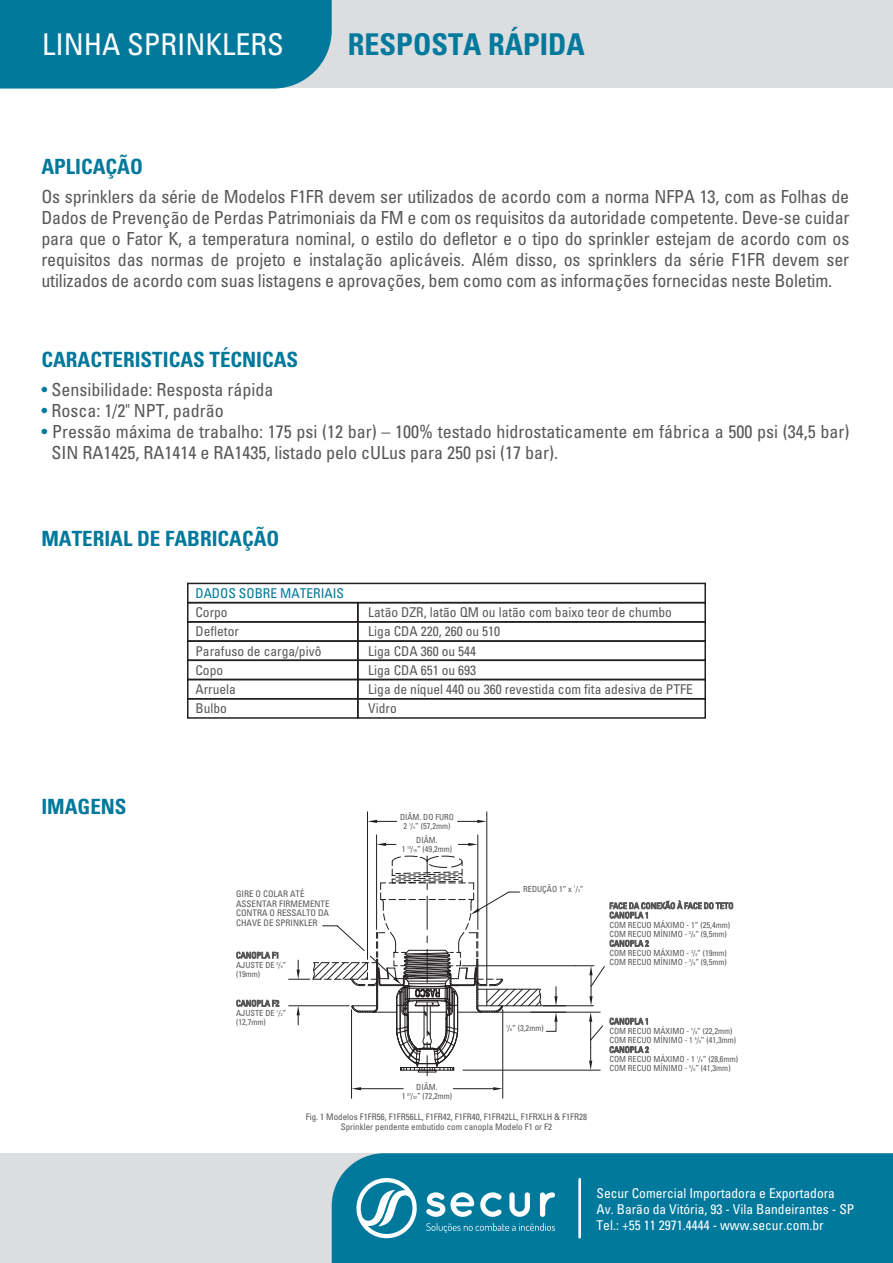
<style>
.page{position:relative;width:893px;height:1263px;background:#fff}
.page>*{position:absolute;margin:0;border:0;box-sizing:border-box;transform-origin:0 0}
.t1{font:condensed 30px "Univers";color:#fff}
.t2{font:700 condensed 30px "Univers";color:#00799c}
.t3{font:700 condensed 21px "Univers";color:#00799c}
.t4{font:condensed 18px/21px "Univers";color:#57585a}
.t5{font:condensed 13.5px "Univers";color:#57585a}
.t6{font:condensed 13.5px/16.2px "Univers";color:#fff}
.t7{font:condensed 13.5px "Univers";color:#00799c}
.t8{font:condensed 9px/9.4px "Univers";color:#57585a;text-align:center}
.t9{font:condensed 8.4px/9.4px "Univers";color:#57585a}
.s1{color:#00799c}
.s2{font-size:4.2px}
</style>
<div class="page">
<svg style="left:236px;top:951px;width:42px;height:8px"></svg>
<svg style="left:610px;top:900px;width:123px;height:19px"></svg>
<svg style="left:610px;top:939px;width:39px;height:8px"></svg>
<svg style="left:610px;top:1017px;width:38px;height:8px"></svg>
<svg style="left:610px;top:1045px;width:39px;height:8px"></svg>
<svg style="left:236px;top:999px;width:43px;height:8px"></svg>
<div style="left:0;top:1153px;width:893px;height:110px;background:#dcdddf"></div>
<div style="left:332px;top:1153px;width:561px;height:110px;background:#00799c"></div>
<svg style="left:354px;top:1174px;width:63px;height:68px"></svg>
<svg style="left:426px;top:1192px;width:129px;height:25px"></svg>
<svg style="left:426px;top:1223px;width:129px;height:10px"></svg>
<hr style="left:578px;top:1179px;width:3px;height:58px;background:#fff">
<svg style="left:187px;top:582px;width:519px;height:137px"></svg>
<hr style="left:351px;top:1010px;width:1px;height:88px;background:#231f20">
<hr style="left:502px;top:1010px;width:1px;height:88px;background:#231f20">
<hr style="left:361px;top:1088px;width:42px;height:1px;background:#231f20">
<hr style="left:453px;top:1088px;width:40px;height:1px;background:#231f20">
<svg style="left:352px;top:1087px;width:9px;height:3px"></svg>
<svg style="left:493px;top:1087px;width:10px;height:3px"></svg>
<hr style="left:367px;top:812px;width:1px;height:147px;background:#231f20">
<hr style="left:487px;top:812px;width:1px;height:174px;background:#231f20">
<svg style="left:368px;top:820px;width:29px;height:3px"></svg>
<svg style="left:458px;top:820px;width:29px;height:3px"></svg>
<hr style="left:376px;top:835px;width:1px;height:94px;background:#231f20">
<hr style="left:478px;top:835px;width:1px;height:94px;background:#231f20">
<svg style="left:377px;top:843px;width:19px;height:3px"></svg>
<svg style="left:458px;top:843px;width:20px;height:3px"></svg>
<hr style="left:462px;top:965px;width:132px;height:1px;background:#231f20">
<hr style="left:543px;top:1005px;width:51px;height:1px;background:#231f20">
<hr style="left:531px;top:1012px;width:69px;height:1px;background:#231f20">
<hr style="left:463px;top:1070px;width:137px;height:1px;background:#231f20">
<svg style="left:589px;top:966px;width:16px;height:40px"></svg>
<svg style="left:589px;top:1012px;width:14px;height:58px"></svg>
<svg style="left:289px;top:856px;width:277px;height:220px"></svg>
<div style="left:0;top:0;width:893px;height:88px;background:#dcdddf"></div>
<div style="left:0;top:0;width:332px;height:89px;background:#00799c"></div>
<h1 class="t1" style="left:42px;top:26px;width:243px">LINHA SPRINKLERS</h1>
<h1 class="t2" style="left:348px;top:26px;width:238px">RESPOSTA RÁPIDA</h1>
<p class="t3" style="left:41px;top:154px;width:103px">APLICAÇÃO</p>
<p class="t4" style="left:41px;top:185px;width:809px;text-align:justify">Os sprinklers da série de Modelos F1FR devem ser utilizados de acordo com a norma NFPA 13, com as Folhas de Dados de Prevenção de Perdas Patrimoniais da FM e com os requisitos da autoridade competente. Deve-se cuidar para que o Fator K, a temperatura nominal, o estilo do defletor e o tipo do sprinkler estejam de acordo com os requisitos das normas de projeto e instalação aplicáveis. Além disso, os sprinklers da série F1FR devem ser utilizados de acordo com suas listagens e aprovações, bem como com as informações fornecidas neste Boletim.</p>
<p class="t3" style="left:41px;top:347px;width:258px">CARACTERISTICAS TÉCNICAS</p>
<p class="t4" style="left:41px;top:378px;width:233px"><span class="s1">•</span> Sensibilidade: Resposta rápida</p>
<p class="t4" style="left:41px;top:399px;width:184px"><span class="s1">•</span> Rosca: 1/2" NPT, padrão</p>
<p class="t4" style="left:51px;top:420px;width:799px;text-indent:-10px"><span class="s1">•</span> Pressão máxima de trabalho: 175 psi (12 bar) – 100% testado hidrostaticamente em fábrica a 500 psi (34,5 bar)<br>SIN RA1425, RA1414 e RA1435, listado pelo cULus para 250 psi (17 bar).</p>
<p class="t3" style="left:41px;top:525px;width:239px">MATERIAL DE FABRICAÇÃO</p>
<p class="t3" style="left:41px;top:793px;width:87px">IMAGENS</p>
<p class="t7" style="left:195px;top:585px;width:150px">DADOS SOBRE MATERIAIS</p>
<p class="t5" style="left:195px;top:604px;width:34px">Corpo</p>
<p class="t5" style="left:368px;top:604px;width:305px">Latão DZR, latão QM ou latão com baixo teor de chumbo</p>
<p class="t5" style="left:195px;top:623px;width:45px">Defletor</p>
<p class="t5" style="left:368px;top:623px;width:133px">Liga CDA 220, 260 ou 510</p>
<p class="t5" style="left:195px;top:642px;width:127px">Parafuso de carga/pivô</p>
<p class="t5" style="left:368px;top:642px;width:109px">Liga CDA 360 ou 544</p>
<p class="t5" style="left:195px;top:661px;width:29px">Copo</p>
<p class="t5" style="left:368px;top:661px;width:109px">Liga CDA 651 ou 693</p>
<p class="t5" style="left:195px;top:680px;width:42px">Arruela</p>
<p class="t5" style="left:368px;top:680px;width:326px">Liga de níquel 440 ou 360 revestida com fita adesiva de PTFE</p>
<p class="t5" style="left:195px;top:700px;width:33px">Bulbo</p>
<p class="t5" style="left:368px;top:700px;width:30px">Vidro</p>
<p class="t9" style="left:400px;top:812px;width:55px;text-align:center">DIÂM. DO FURO<br>2 <sup>1</sup>/<span class="s2">4</span>” (57,2mm)</p>
<p class="t8" style="left:236px;top:889px;width:95px;text-align:left">GIRE O COLAR ATÉ<br>ASSENTAR FIRMEMENTE<br>CONTRA O RESSALTO DA<br>CHAVE DE SPRINKLER</p>
<p class="t9" style="left:236px;top:960px;width:52px">AJUSTE DE <sup>3</sup>/<span class="s2">4</span>” (19mm)</p>
<p class="t9" style="left:236px;top:998px;width:52px">CANOPLA F2<br>AJUSTE DE <sup>1</sup>/<span class="s2">2</span>” (12,7mm)</p>
<p class="t9" style="left:402px;top:835px;width:52px;text-align:center">DIÂM.<br>1 <sup>15</sup>/<span class="s2">16</span>” (49,2mm)</p>
<p class="t9" style="left:402px;top:1082px;width:52px;text-align:center">DIÂM.<br>1 <sup>27</sup>/<span class="s2">32</span>” (72,2mm)</p>
<p class="t9" style="left:523px;top:884px;width:62px">REDUÇÃO 1” x <sup>1</sup>/<span class="s2">2</span>”</p>
<p class="t9" style="left:506px;top:1023px;width:39px"><sup>1</sup>/<span class="s2">8</span>” (3,2mm)</p>
<p class="t8" style="left:306px;top:1111px;width:283px;line-height:10.5px">Fig. 1 Modelos F1FR56, F1FR56LL, F1FR42, F1FR40, F1FR42LL, F1FRXLH &amp; F1FR28<br>Sprinkler pendente embutido com canopla Modelo F1 or F2</p>
<p class="t9" style="left:609px;top:920px;width:122px">COM RECUO MÁXIMO - 1” (25,4mm)<br>COM RECUO MÍNIMO - <sup>3</sup>/<span class="s2">8</span>” (9,5mm)</p>
<p class="t9" style="left:609px;top:948px;width:119px">COM RECUO MÁXIMO - <sup>3</sup>/<span class="s2">4</span>” (19mm)<br>COM RECUO MÍNIMO - <sup>3</sup>/<span class="s2">8</span>” (9,5mm)</p>
<p class="t9" style="left:609px;top:1026px;width:128px">COM RECUO MÁXIMO - <sup>7</sup>/<span class="s2">8</span>” (22,2mm)<br>COM RECUO MÍNIMO - 1 <sup>5</sup>/<span class="s2">8</span>” (41,3mm)</p>
<p class="t9" style="left:609px;top:1054px;width:130px">COM RECUO MÁXIMO - 1 <sup>1</sup>/<span class="s2">8</span>” (28,6mm)<br>COM RECUO MÍNIMO - <sup>5</sup>/<span class="s2">8</span>” (41,3mm)</p>
<p class="t6" style="left:596px;top:1184px;width:259px">Secur Comercial Importadora e Exportadora<br>Av. Barão da Vitória, 93 - Vila Bandeirantes - SP<br>Tel.: +55 11 2971.4444 - www.secur.com.br</p>
</div>
